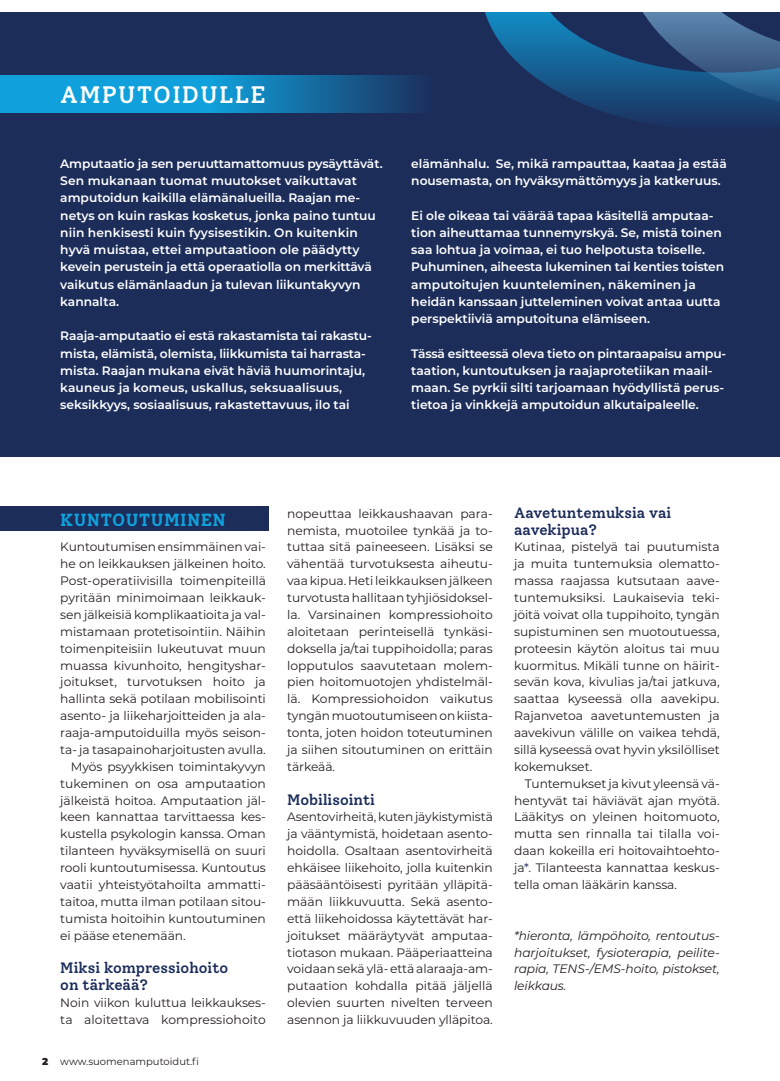
<style>
.page{position:relative;width:780px;height:1081px;background:#fff}
.page>*{position:absolute;margin:0;border:0;box-sizing:border-box;transform-origin:0 0}
.nega_otsikko_valkoinen{font:500 23.75px "Solway";letter-spacing:.05em;color:#fff}
._1_valiotsikko_ylin{font:700 17.5px "Solway";letter-spacing:.02em;color:#10a1dc}
._1_valiotsikko{font:500 15px/16.9px "Solway";color:#1c2d5a}
._1_leipis_ei_sis{font:12.25px/16.9px "Montserrat";letter-spacing:-.005em;color:#231f20;text-align:justify}
._1_ingressi{font:600 12.25px/17.2px "Montserrat";color:#fff}
._1_leipis_sis{font:12.25px/16.9px "Montserrat";letter-spacing:-.005em;color:#231f20;text-align:justify}
._1_leipis_ei_sis-2{font:italic 12.25px/16.9px "Montserrat";letter-spacing:-.01em;color:#231f20;text-align:justify}
.t1{font:10px "Montserrat";color:#231f20}
.s1{font-weight:900}
.s2{color:#1c2d5a}
</style>
<div class="page">
<div style="left:0;top:506px;width:268px;height:25px;background:#1c2d5a"></div>
<div style="left:0;top:12px;width:780px;height:445px;background:#1c2d5a"></div>
<svg style="left:485px;top:12px;width:295px;height:109px"></svg>
<svg style="left:620px;top:12px;width:160px;height:102px"></svg>
<svg style="left:0;top:75px;width:418px;height:38px;background:#1286be"></svg>
<p class="nega_otsikko_valkoinen" style="left:60px;top:80px;width:207px">AMPUTOIDULLE</p>
<p class="_1_ingressi" style="left:60px;top:154px;width:324px">Amputaatio ja sen peruuttamattomuus pysäyttävät.<br>Sen mukanaan tuomat muutokset vaikuttavat amputoidun kaikilla elämänalueilla. Raajan me&shy;netys on kuin raskas kosketus, jonka paino tuntuu niin henkisesti kuin fyysisestikin. On kuitenkin hyvä muistaa, ettei amputaatioon ole päädytty kevein perustein ja että operaatiolla on merkittävä vaikutus elämänlaadun ja tulevan liikuntakyvyn kannalta.</p>
<p class="_1_ingressi" style="left:60px;top:327px;width:313px">Raaja-amputaatio ei estä rakastamista tai rakastu&shy;mista, elämistä, olemista, liikkumista tai harrasta&shy;mista. Raajan mukana eivät häviä huumorintaju, kauneus ja komeus, uskallus, seksuaalisuus, seksikkyys, sosiaalisuus, rakastettavuus, ilo tai</p>
<p class="_1_ingressi" style="left:411px;top:154px;width:317px">elämänhalu. Se, mikä rampauttaa, kaataa ja estää nousemasta, on hyväksymättömyys ja katkeruus.</p>
<p class="_1_ingressi" style="left:411px;top:206px;width:314px">Ei ole oikeaa tai väärää tapaa käsitellä amputaa&shy;tion aiheuttamaa tunnemyrskyä. Se, mistä toinen saa lohtua ja voimaa, ei tuo helpotusta toiselle.<br>Puhuminen, aiheesta lukeminen tai kenties toisten amputoitujen kuunteleminen, näkeminen ja heidän kanssaan jutteleminen voivat antaa uutta perspektiiviä amputoituna elämiseen.</p>
<p class="_1_ingressi" style="left:411px;top:344px;width:316px">Tässä esitteessä oleva tieto on pintaraapaisu ampu-</p>
<p class="_1_ingressi" style="left:411px;top:361px;width:314px">taation, kuntoutuksen ja raajaprotetiikan maail&shy;maan. Se pyrkii silti tarjoamaan hyödyllistä perus&shy;tietoa ja vinkkejä amputoidun alkutaipaleelle.</p>
<p class="_1_valiotsikko_ylin" style="left:60px;top:509px;width:167px">KUNTOUTUMINEN</p>
<p class="_1_leipis_ei_sis" style="left:60px;top:538px;width:207px">Kuntoutumisen ensimmäinen vai&shy;he on leikkauksen jälkeinen hoito.<br>Post-operatiivisilla toimenpiteillä pyritään minimoimaan leikkauk&shy;sen jälkeisiä komplikaatioita ja val&shy;mistamaan protetisointiin. Näihin toimenpiteisiin lukeutuvat muun muassa kivunhoito, hengityshar&shy;joitukset, turvotuksen hoito ja hallinta sekä potilaan mobilisointi asento- ja liikeharjoitteiden ja ala&shy;raaja-amputoiduilla myös seison&shy;ta- ja tasapainoharjoitusten avulla.</p>
<p class="_1_leipis_sis" style="left:60px;top:757px;width:207px;text-indent:11px">Myös psyykkisen toimintakyvyn tukeminen on osa amputaation jälkeistä hoitoa. Amputaation jäl&shy;keen kannattaa tarvittaessa kes&shy;kustella psykologin kanssa. Oman tilanteen hyväksymisellä on suuri rooli kuntoutumisessa. Kuntoutus vaatii yhteistyötahoilta ammatti&shy;taitoa, mutta ilman potilaan sitou&shy;tumista hoitoihin kuntoutuminen ei pääse etenemään.</p>
<p class="_1_valiotsikko" style="left:60px;top:959px;width:169px">Miksi kompressiohoito on tärkeää?</p>
<p class="_1_leipis_ei_sis" style="left:60px;top:994px;width:207px">Noin viikon kuluttua leikkaukses&shy;ta aloitettava kompressiohoito</p>
<p class="t1" style="left:42px;top:1054px;width:159px"><span class="s1">2</span> www.suomenamputoidut.fi</p>
<p class="_1_leipis_ei_sis" style="left:287px;top:504px;width:207px">nopeuttaa leikkaushaavan para&shy;nemista, muotoilee tynkää ja to&shy;tuttaa sitä paineeseen. Lisäksi se vähentää turvotuksesta aiheutu&shy;vaa kipua. Heti leikkauksen jälkeen turvotusta hallitaan tyhjiösidoksel&shy;la. Varsinainen kompressiohoito aloitetaan perinteisellä tynkäsi&shy;doksella ja/tai tuppihoidolla; paras lopputulos saavutetaan molem&shy;pien hoitomuotojen yhdistelmäl&shy;lä. Kompressiohoidon vaikutus tyngän muotoutumiseen on kiista&shy;tonta, joten hoidon toteutuminen ja siihen sitoutuminen on erittäin tärkeää.</p>
<p class="_1_valiotsikko" style="left:287px;top:791px;width:89px">Mobilisointi</p>
<p class="_1_leipis_ei_sis" style="left:287px;top:808px;width:207px">Asentovirheitä, kuten jäykistymistä ja vääntymistä, hoidetaan asento&shy;hoidolla. Osaltaan asentovirheitä ehkäisee liikehoito, jolla kuitenkin pääsääntöisesti pyritään ylläpitä&shy;mään liikkuvuutta. Sekä asento&shy;että liikehoidossa käytettävät har&shy;joitukset määräytyvät amputaa&shy;tiotason mukaan. Pääperiaatteina voidaan sekä ylä- että alaraaja-am&shy;putaation kohdalla pitää jäljellä olevien suurten nivelten terveen asennon ja liikkuvuuden ylläpitoa.</p>
<p class="_1_valiotsikko" style="left:514px;top:504px;width:159px">Aavetuntemuksia vai aavekipua?</p>
<p class="_1_leipis_ei_sis" style="left:514px;top:538px;width:207px">Kutinaa, pistelyä tai puutumista ja muita tuntemuksia olematto&shy;massa raajassa kutsutaan aave&shy;tuntemuksiksi. Laukaisevia teki&shy;jöitä voivat olla tuppihoito, tyngän supistuminen sen muotoutuessa, proteesin käytön aloitus tai muu kuormitus. Mikäli tunne on häirit&shy;sevän kova, kivulias ja/tai jatkuva, saattaa kyseessä olla aavekipu.<br>Rajanvetoa aavetuntemusten ja aavekivun välille on vaikea tehdä, sillä kyseessä ovat hyvin yksilölliset kokemukset.</p>
<p class="_1_leipis_sis" style="left:514px;top:774px;width:207px;text-indent:11px">Tuntemukset ja kivut yleensä vä&shy;hentyvät tai häviävät ajan myötä.<br>Lääkitys on yleinen hoitomuoto, mutta sen rinnalla tai tilalla voi&shy;daan kokeilla eri hoitovaihtoehto&shy;ja<span class="s2">*</span>. Tilanteesta kannattaa keskus&shy;tella oman lääkärin kanssa.</p>
<p class="_1_leipis_ei_sis-2" style="left:514px;top:926px;width:207px">*hieronta, lämpöhoito, rentoutus&shy;harjoitukset, fysioterapia, peilite&shy;rapia, TENS-/EMS-hoito, pistokset, leikkaus.</p>
</div>
